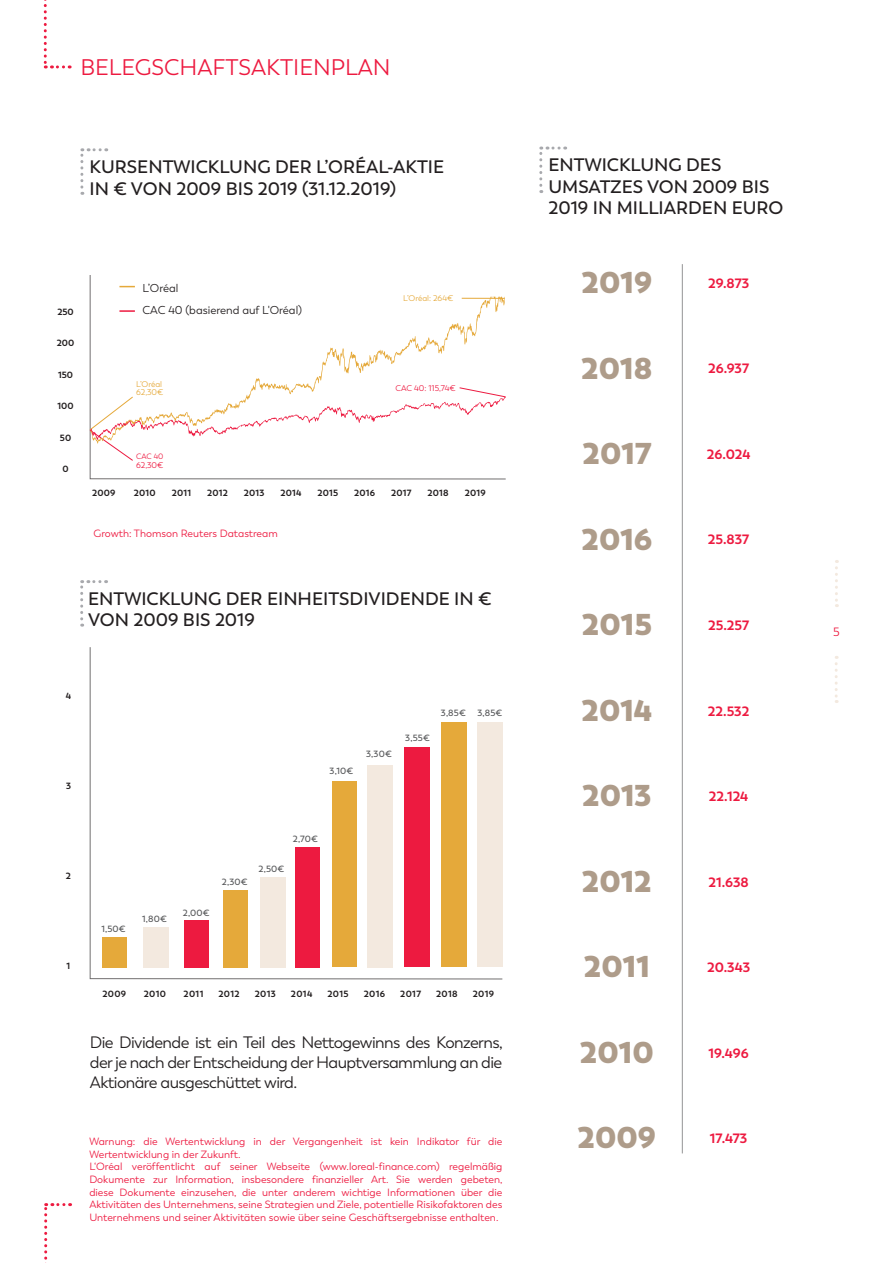
<style>
.page{position:relative;width:893px;height:1263px;background:#fff}
.page>*{position:absolute;margin:0;border:0;box-sizing:border-box;transform-origin:0 0}
.t1{font:800 30px "Trenda";color:#ae9c8a}
.t2{font:22.5px "Trenda";color:#ed1a40}
.t3{font:600 18px/21.6px "Trenda";color:#231f20}
.t4{font:16.5px/19.8px "Trenda";letter-spacing:-.035em;color:#231f20;text-align:justify}
.t5{font:700 13.5px "Trenda";color:#ed1a40}
.t6{font:12px "Trenda";color:#ed1a40}
.t7{font:11.4px/21.9px "Trenda";color:#231f20}
.t8{font:10.5px/12.6px "Trenda";color:#ed1a40}
.t9{font:700 9px "Trenda";letter-spacing:.02em;color:#231f20}
.t10{font:600 9px "Trenda";letter-spacing:.02em;color:#57585a}
.t11{font:8.25px/8.2px "Trenda";color:#e5a93a}
.t12{font:8.25px "Trenda";color:#ed1a40}
.t13{font:7.65px "Trenda";color:#ed1a40}
</style>
<div class="page">
<svg style="left:44px;top:0;width:26px;height:68px"></svg>
<svg style="left:44px;top:1203px;width:27px;height:60px"></svg>
<svg style="left:80px;top:148px;width:27px;height:47px"></svg>
<svg style="left:539px;top:147px;width:27px;height:46px"></svg>
<svg style="left:80px;top:580px;width:27px;height:47px"></svg>
<svg style="left:90px;top:647px;width:413px;height:332px"></svg>
<svg style="left:90px;top:275px;width:416px;height:205px"></svg>
<hr style="left:682px;top:264px;width:1px;height:889px;background:#57585a">
<svg style="left:119px;top:286px;width:16px;height:1px"></svg>
<svg style="left:835px;top:560px;width:3px;height:47px"></svg>
<svg style="left:835px;top:656px;width:3px;height:47px"></svg>
<svg style="left:91px;top:297px;width:400px;height:90px"></svg>
<svg style="left:491px;top:296px;width:14px;height:16px"></svg>
<svg style="left:89px;top:387px;width:417px;height:74px"></svg>
<div style="left:441px;top:723px;width:25px;height:244px;background:#e5a93a"></div>
<div style="left:478px;top:723px;width:25px;height:244px;background:#f3e9df"></div>
<h2 class="t2" style="left:80px;top:54px;width:312px">BELEGSCHAFTSAKTIENPLAN</h2>
<h3 class="t3" style="left:90px;top:156px;width:356px">KURSENTWICKLUNG DER L’ORÉAL-AKTIE<br>IN € VON 2009 BIS 2019 (31.12.2019)</h3>
<h3 class="t3" style="left:548px;top:154px;width:236px">ENTWICKLUNG DES<br>UMSATZES VON 2009 BIS<br>2019 IN MILLIARDEN EURO</h3>
<p class="t9" style="left:57px;top:306px;width:18px">250</p>
<p class="t9" style="left:57px;top:338px;width:19px">200</p>
<p class="t9" style="left:58px;top:369px;width:17px">150</p>
<p class="t9" style="left:57px;top:401px;width:18px">100</p>
<p class="t9" style="left:60px;top:432px;width:13px">50</p>
<p class="t9" style="left:62px;top:464px;width:8px">0</p>
<p class="t7" style="left:143px;top:277px;width:161px">L’Oréal<br>CAC 40 (basierend auf L'Oréal)</p>
<p class="t11" style="left:136px;top:380px;width:29px">L’Oréal<br>62,30€</p>
<p class="t13" style="left:136px;top:452px;width:29px">CAC 40</p>
<p class="t12" style="left:136px;top:460px;width:29px">62,30€</p>
<p class="t11" style="left:403px;top:294px;width:52px">L’Oréal: 264€</p>
<p class="t12" style="left:395px;top:383px;width:62px">CAC 40: 115,74€</p>
<p class="t9" style="left:92px;top:488px;width:25px">2009</p>
<p class="t9" style="left:134px;top:488px;width:23px">2010</p>
<p class="t9" style="left:172px;top:488px;width:21px">2011</p>
<p class="t9" style="left:207px;top:488px;width:22px">2012</p>
<p class="t9" style="left:244px;top:488px;width:22px">2013</p>
<p class="t9" style="left:281px;top:488px;width:22px">2014</p>
<p class="t9" style="left:318px;top:488px;width:22px">2015</p>
<p class="t9" style="left:354px;top:488px;width:22px">2016</p>
<p class="t9" style="left:391px;top:488px;width:22px">2017</p>
<p class="t9" style="left:428px;top:488px;width:23px">2018</p>
<p class="t9" style="left:465px;top:488px;width:22px">2019</p>
<p class="t8" style="left:94px;top:528px;width:186px">Growth: Thomson Reuters Datastream</p>
<h3 class="t3" style="left:88px;top:588px;width:405px">ENTWICKLUNG DER EINHEITSDIVIDENDE IN €<br>VON 2009 BIS 2019</h3>
<h1 class="t1" style="left:582px;top:263px;width:72px">2019</h1>
<h1 class="t1" style="left:581px;top:348px;width:73px">2018</h1>
<h1 class="t1" style="left:583px;top:434px;width:70px">2017</h1>
<h1 class="t1" style="left:582px;top:519px;width:72px">2016</h1>
<h1 class="t1" style="left:582px;top:605px;width:71px">2015</h1>
<p class="t5" style="left:708px;top:275px;width:43px">29.873</p>
<p class="t5" style="left:708px;top:360px;width:43px">26.937</p>
<p class="t5" style="left:707px;top:446px;width:45px">26.024</p>
<p class="t5" style="left:708px;top:531px;width:43px">25.837</p>
<p class="t5" style="left:708px;top:617px;width:42px">25.257</p>
<p class="t9" style="left:66px;top:691px;width:7px">4</p>
<p class="t10" style="left:441px;top:708px;width:26px">3,85€</p>
<p class="t10" style="left:477px;top:708px;width:26px">3,85€</p>
<h1 class="t1" style="left:581px;top:690px;width:72px">2014</h1>
<p class="t5" style="left:708px;top:702px;width:43px">22.532</p>
<p class="t10" style="left:405px;top:733px;width:26px">3,55€</p>
<p class="t10" style="left:366px;top:749px;width:27px">3,30€</p>
<p class="t10" style="left:330px;top:766px;width:25px">3,10€</p>
<p class="t9" style="left:66px;top:781px;width:6px">3</p>
<h1 class="t1" style="left:582px;top:776px;width:71px">2013</h1>
<p class="t5" style="left:709px;top:788px;width:41px">22.124</p>
<p class="t10" style="left:293px;top:833px;width:27px">2,70€</p>
<p class="t9" style="left:66px;top:871px;width:7px">2</p>
<p class="t10" style="left:222px;top:877px;width:27px">2,30€</p>
<p class="t10" style="left:258px;top:863px;width:27px">2,50€</p>
<h1 class="t1" style="left:582px;top:861px;width:72px">2012</h1>
<p class="t5" style="left:708px;top:873px;width:42px">21.638</p>
<p class="t10" style="left:142px;top:913px;width:26px">1,80€</p>
<p class="t10" style="left:183px;top:907px;width:28px">2,00€</p>
<p class="t10" style="left:101px;top:923px;width:26px">1,50€</p>
<p class="t9" style="left:67px;top:961px;width:5px">1</p>
<h1 class="t1" style="left:584px;top:947px;width:67px">2011</h1>
<p class="t5" style="left:707px;top:959px;width:45px">20.343</p>
<p class="t9" style="left:102px;top:988px;width:25px">2009</p>
<p class="t9" style="left:144px;top:988px;width:24px">2010</p>
<p class="t9" style="left:184px;top:988px;width:21px">2011</p>
<p class="t9" style="left:219px;top:988px;width:23px">2012</p>
<p class="t9" style="left:255px;top:988px;width:23px">2013</p>
<p class="t9" style="left:291px;top:988px;width:23px">2014</p>
<p class="t9" style="left:327px;top:988px;width:23px">2015</p>
<p class="t9" style="left:364px;top:988px;width:23px">2016</p>
<p class="t9" style="left:400px;top:988px;width:22px">2017</p>
<p class="t9" style="left:436px;top:988px;width:23px">2018</p>
<p class="t9" style="left:473px;top:988px;width:23px">2019</p>
<h3 class="t4" style="left:90px;top:1033px;width:414px">Die Dividende ist ein Teil des Nettogewinns des Konzerns, der je nach der Entscheidung der Hauptversammlung an die Aktionäre ausgeschüttet wird.</h3>
<h1 class="t1" style="left:580px;top:1032px;width:75px">2010</h1>
<p class="t5" style="left:708px;top:1044px;width:42px">19.496</p>
<p class="t8" style="left:89px;top:1135px;width:415px">Warnung: die Wertentwicklung in der Vergangenheit ist kein Indikator für die Wertentwicklung in der Zukunft.<br>L‘Oréal veröffentlicht auf seiner Webseite (www.loreal-finance.com) regelmäßig Dokumente zur Information, insbesondere finanzieller Art. Sie werden gebeten, diese Dokumente einzusehen, die unter anderem wichtige Informationen über die Aktivitäten des Unternehmens, seine Strategien und Ziele, potentielle Risikofaktoren des Unternehmens und seiner Aktivitäten sowie über seine Geschäftsergebnisse enthalten.</p>
<h1 class="t1" style="left:578px;top:1118px;width:80px">2009</h1>
<p class="t5" style="left:710px;top:1130px;width:39px">17.473</p>
<p class="t6" style="left:833px;top:625px;width:8px">5</p>
</div>
